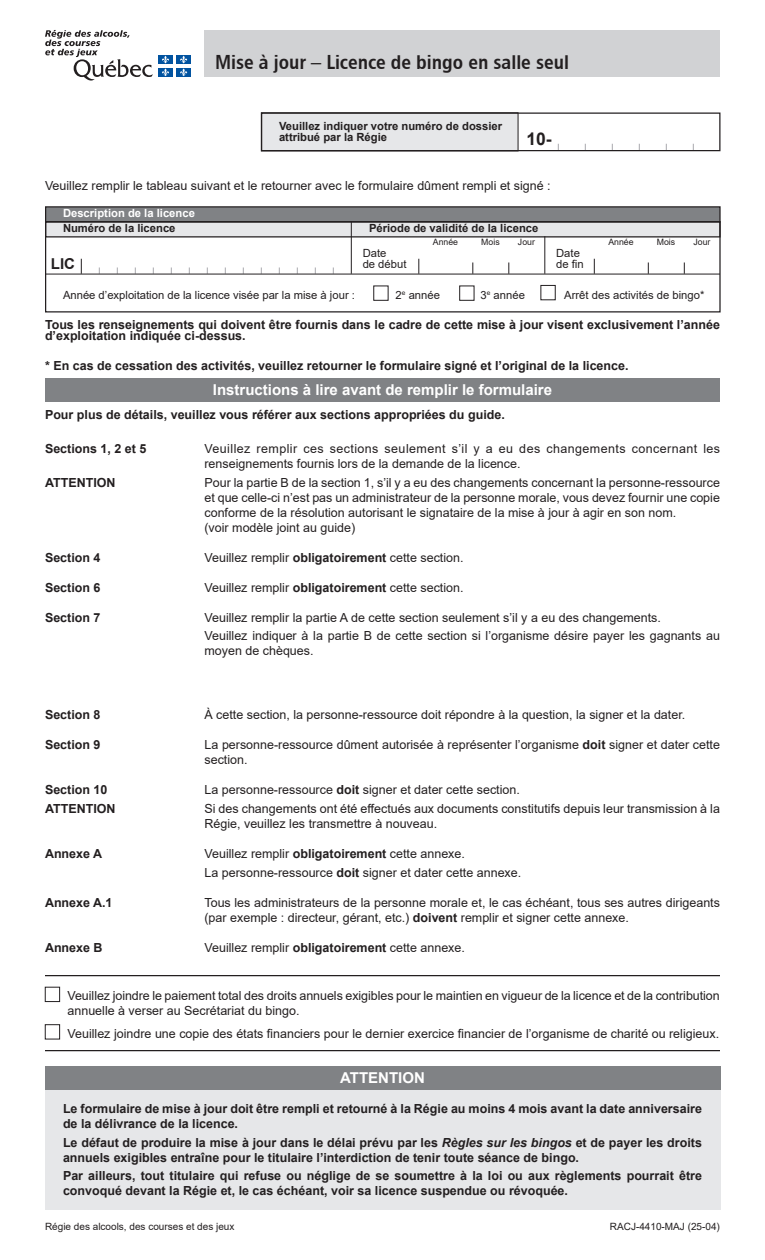
<style>
.page{position:relative;width:765px;height:1260px;background:#fff}
.page>*{position:absolute;margin:0;border:0;box-sizing:border-box;transform-origin:0 0}
.t1{font:20px "Chaloult Cond Demi Gras Normal";color:#231f20}
.t2{font:700 17.5px "Arial";color:#231f20}
.t3{font:700 15px "Arial";color:#fff}
.t4{font:700 15px "Arial";color:#231f20}
.t5{font:12.5px/15px "Arial";color:#231f20}
.t6{font:700 12.5px/15px "Arial";color:#231f20}
.t7{font:12.5px/15px "Arial";letter-spacing:.035em;color:#231f20}
.t8{font:11.25px "Arial";color:#231f20}
.t9{font:700 11.25px "Arial";color:#231f20}
.t10{font:700 11.25px "Arial";color:#fff}
.t11{font:10px "Arial";color:#231f20}
.t12{font:8.75px "Arial";color:#231f20}
.s1{font-weight:700}
.s2{font-style:italic}
</style>
<div class="page">
<div style="left:45px;top:1089px;width:676px;height:121px;background:#e6e7e9"></div>
<div style="left:46px;top:207px;width:674px;height:15px;background:#808285"></div>
<div style="left:45px;top:206px;width:676px;height:16px;border:1px solid #231f20"></div>
<div style="left:46px;top:222px;width:674px;height:15px;background:#e6e7e9"></div>
<div style="left:45px;top:221px;width:676px;height:17px;border:1px solid #231f20"></div>
<div style="left:261px;top:113px;width:257px;height:38px;background:#e6e7e9"></div>
<div style="left:205px;top:30px;width:515px;height:47px;background:#d1d2d4"></div>
<div style="left:45px;top:1066px;width:676px;height:23px;background:#808285"></div>
<div style="left:261px;top:112px;width:460px;height:39px;border:1px solid #231f20"></div>
<div style="left:541px;top:285px;width:15px;height:15px;border:1px solid #231f20"></div>
<hr style="left:351px;top:221px;width:1px;height:53px;background:#231f20">
<svg style="left:81px;top:259px;width:1px;height:15px"></svg>
<svg style="left:418px;top:259px;width:1px;height:15px"></svg>
<svg style="left:472px;top:262px;width:1px;height:12px"></svg>
<svg style="left:508px;top:262px;width:1px;height:12px"></svg>
<svg style="left:594px;top:259px;width:1px;height:15px"></svg>
<svg style="left:648px;top:262px;width:1px;height:12px"></svg>
<svg style="left:684px;top:262px;width:1px;height:12px"></svg>
<hr style="left:545px;top:236px;width:1px;height:38px;background:#231f20">
<div style="left:45px;top:221px;width:676px;height:91px;border:1px solid #231f20"></div>
<div style="left:373px;top:286px;width:15px;height:15px;border:1px solid #231f20"></div>
<div style="left:459px;top:286px;width:15px;height:15px;border:1px solid #231f20"></div>
<hr style="left:45px;top:274px;width:675px;height:1px;background:#231f20">
<div style="left:45px;top:379px;width:675px;height:23px;background:#808285"></div>
<div style="left:45px;top:987px;width:15px;height:15px;border:1px solid #231f20"></div>
<div style="left:45px;top:1024px;width:15px;height:15px;border:1px solid #231f20"></div>
<hr style="left:45px;top:975px;width:675px;height:1px;background:#231f20">
<hr style="left:45px;top:1050px;width:675px;height:1px;background:#231f20">
<svg style="left:45px;top:30px;width:108px;height:51px"></svg>
<div style="left:158px;top:55px;width:15px;height:9px;background:#0153a0"></div>
<div style="left:177px;top:55px;width:14px;height:9px;background:#0153a0"></div>
<div style="left:158px;top:68px;width:15px;height:9px;background:#0153a0"></div>
<svg style="left:162px;top:56px;width:7px;height:20px"></svg>
<div style="left:177px;top:68px;width:14px;height:9px;background:#0153a0"></div>
<svg style="left:180px;top:56px;width:7px;height:20px"></svg>
<p class="t1" style="left:215px;top:50px;width:355px">Mise à jour – Licence de bingo en salle seul</p>
<p class="t9" style="left:279px;top:118px;width:225px">Veuillez indiquer votre numéro de dossier</p>
<p class="t9" style="left:279px;top:129px;width:110px">attribué par la Régie</p>
<p class="t2" style="left:527px;top:127px;width:27px">10-</p>
<p class="t5" style="left:45px;top:178px;width:507px">Veuillez remplir le tableau suivant et le retourner avec le formulaire dûment rempli et signé :</p>
<p class="t10" style="left:63px;top:205px;width:133px">Description de la licence</p>
<p class="t9" style="left:63px;top:220px;width:114px">Numéro de la licence</p>
<p class="t9" style="left:369px;top:220px;width:171px">Période de validité de la licence</p>
<p class="t12" style="left:433px;top:236px;width:27px">Année</p>
<p class="t12" style="left:481px;top:236px;width:20px">Mois</p>
<p class="t12" style="left:518px;top:236px;width:19px">Jour</p>
<p class="t12" style="left:608px;top:236px;width:27px">Année</p>
<p class="t12" style="left:657px;top:236px;width:20px">Mois</p>
<p class="t12" style="left:693px;top:236px;width:19px">Jour</p>
<p class="t8" style="left:363px;top:245px;width:25px">Date</p>
<p class="t8" style="left:556px;top:245px;width:25px">Date</p>
<p class="t4" style="left:51px;top:253px;width:26px">LIC</p>
<p class="t8" style="left:363px;top:256px;width:45px">de début</p>
<p class="t8" style="left:556px;top:256px;width:29px">de fin</p>
<p class="t8" style="left:63px;top:287px;width:294px">Année d’exploitation de la licence visée par la mise à jour :</p>
<p class="t8" style="left:396px;top:287px;width:46px">2<sup>e</sup> année</p>
<p class="t8" style="left:481px;top:287px;width:46px">3<sup>e</sup> année</p>
<p class="t8" style="left:564px;top:287px;width:142px">Arrêt des activités de bingo*</p>
<p class="t6" style="left:45px;top:319px;width:677px;line-height:11.2px">Tous les renseignements qui doivent être fournis dans le cadre de cette mise à jour visent exclusivement l’année d’exploitation indiquée ci-dessus.</p>
<p class="t6" style="left:45px;top:359px;width:585px">* En cas de cessation des activités, veuillez retourner le formulaire signé et l’original de la licence.</p>
<p class="t3" style="left:213px;top:379px;width:341px">Instructions à lire avant de remplir le formulaire</p>
<p class="t6" style="left:45px;top:407px;width:461px">Pour plus de détails, veuillez vous référer aux sections appropriées du guide.</p>
<p class="t6" style="left:45px;top:441px;width:103px">Sections 1, 2 et 5</p>
<p class="t6" style="left:45px;top:475px;width:72px">ATTENTION</p>
<p class="t7" style="left:205px;top:441px;width:517px">Veuillez remplir ces sections seulement s’il y a eu des changements concernant les renseignements fournis lors de la demande de la licence.</p>
<p class="t5" style="left:205px;top:475px;width:517px;text-align:justify">Pour la partie B de la section 1, s’il y a eu des changements concernant la personne-ressource et que celle-ci n’est pas un administrateur de la personne morale, vous devez fournir une copie conforme de la résolution autorisant le signataire de la mise à jour à agir en son nom.</p>
<p class="t5" style="left:205px;top:520px;width:152px">(voir modèle joint au guide)</p>
<p class="t5" style="left:205px;top:550px;width:261px">Veuillez remplir <span class="s1">obligatoirement</span> cette section.</p>
<p class="t5" style="left:205px;top:580px;width:261px">Veuillez remplir <span class="s1">obligatoirement</span> cette section.</p>
<p class="t5" style="left:205px;top:610px;width:458px">Veuillez remplir la partie A de cette section seulement s’il y a eu des changements.</p>
<p class="t5" style="left:205px;top:628px;width:517px">Veuillez indiquer à la partie B de cette section si l’organisme désire payer les gagnants au moyen de chèques.</p>
<p class="t6" style="left:45px;top:550px;width:57px">Section 4</p>
<p class="t6" style="left:45px;top:580px;width:57px">Section 6</p>
<p class="t6" style="left:45px;top:610px;width:57px">Section 7</p>
<p class="t5" style="left:205px;top:707px;width:482px">À cette section, la personne-ressource doit répondre à la question, la signer et la dater.</p>
<p class="t5" style="left:205px;top:737px;width:517px">La personne-ressource dûment autorisée à représenter l’organisme <span class="s1">doit</span> signer et dater cette section.</p>
<p class="t5" style="left:205px;top:782px;width:317px">La personne-ressource <span class="s1">doit</span> signer et dater cette section.</p>
<p class="t5" style="left:205px;top:801px;width:517px">Si des changements ont été effectués aux documents constitutifs depuis leur transmission à la<br>Régie, veuillez les transmettre à nouveau.</p>
<p class="t5" style="left:205px;top:846px;width:262px">Veuillez remplir <span class="s1">obligatoirement</span> cette annexe.</p>
<p class="t5" style="left:205px;top:865px;width:318px">La personne-ressource <span class="s1">doit</span> signer et dater cette annexe.</p>
<p class="t5" style="left:205px;top:895px;width:517px">Tous les administrateurs de la personne morale et, le cas échéant, tous ses autres dirigeants (par exemple : directeur, gérant, etc.) <span class="s1">doivent</span> remplir et signer cette annexe.</p>
<p class="t5" style="left:205px;top:940px;width:262px">Veuillez remplir <span class="s1">obligatoirement</span> cette annexe.</p>
<p class="t6" style="left:45px;top:707px;width:57px">Section 8</p>
<p class="t6" style="left:45px;top:737px;width:57px">Section 9</p>
<p class="t6" style="left:45px;top:782px;width:64px">Section 10</p>
<p class="t6" style="left:45px;top:801px;width:72px">ATTENTION</p>
<p class="t6" style="left:45px;top:846px;width:59px">Annexe A</p>
<p class="t6" style="left:45px;top:895px;width:69px">Annexe A.1</p>
<p class="t6" style="left:45px;top:940px;width:59px">Annexe B</p>
<p class="t5" style="left:68px;top:988px;width:654px">Veuillez joindre le paiement total des droits annuels exigibles pour le maintien en vigueur de la licence et de la contribution annuelle à verser au Secrétariat du bingo.</p>
<p class="t5" style="left:68px;top:1026px;width:653px">Veuillez joindre une copie des états financiers pour le dernier exercice financier de l’organisme de charité ou religieux.</p>
<p class="t3" style="left:340px;top:1067px;width:86px">ATTENTION</p>
<p class="t6" style="left:63px;top:1101px;width:641px">Le formulaire de mise à jour doit être rempli et retourné à la Régie au moins 4 mois avant la date anniversaire de la délivrance de la licence.</p>
<p class="t6" style="left:63px;top:1135px;width:641px">Le défaut de produire la mise à jour dans le délai prévu par les <span class="s2">Règles sur les bingos</span> et de payer les droits annuels exigibles entraîne pour le titulaire l’interdiction de tenir toute séance de bingo.</p>
<p class="t6" style="left:63px;top:1169px;width:641px">Par ailleurs, tout titulaire qui refuse ou néglige de se soumettre à la loi ou aux règlements pourrait être convoqué devant la Régie et, le cas échéant, voir sa licence suspendue ou révoquée.</p>
<p class="t11" style="left:45px;top:1220px;width:191px">Régie des alcools, des courses et des jeux</p>
<p class="t11" style="left:610px;top:1220px;width:112px">RACJ-4410-MAJ (25-04)</p>
</div>
